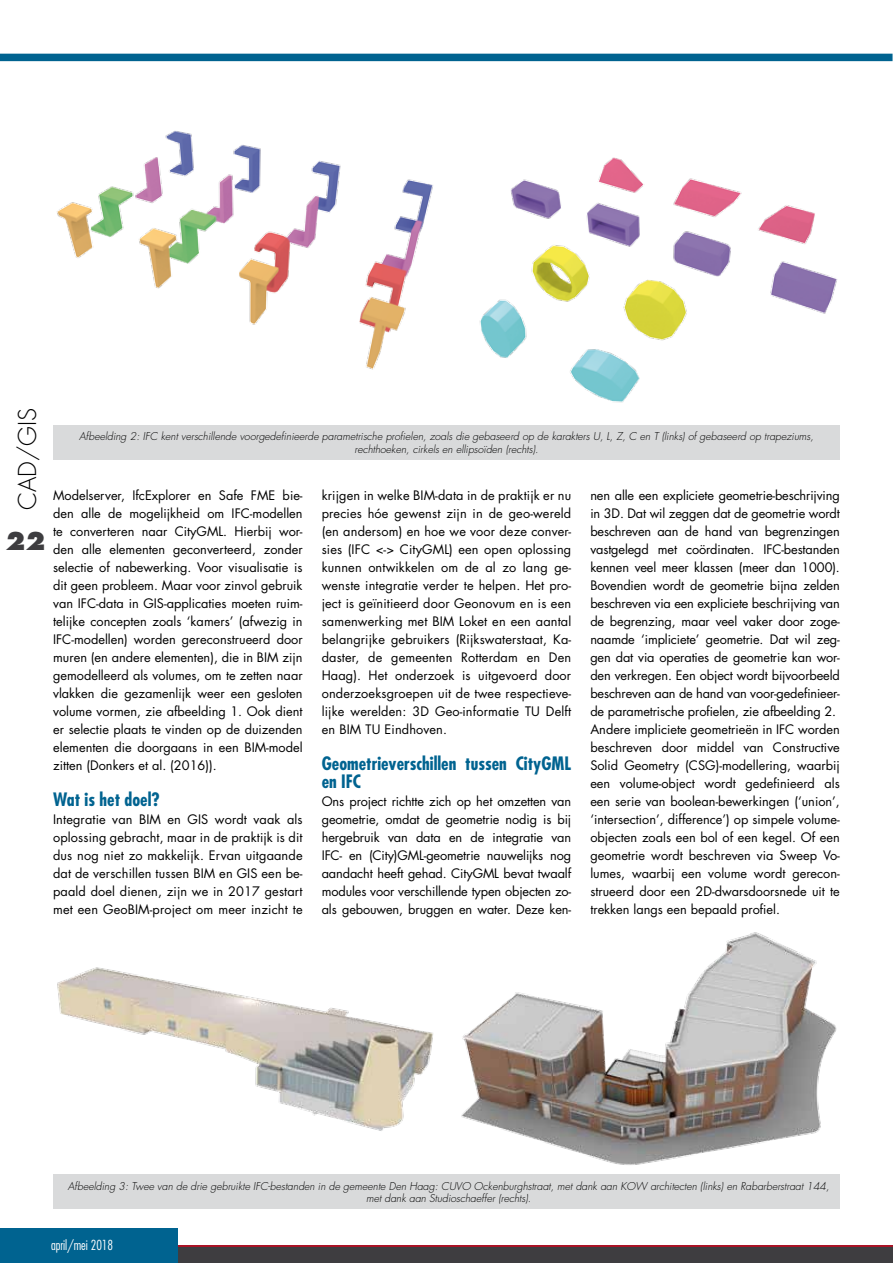
<style>
.page{position:relative;width:893px;height:1263px;background:#fff}
.page>*{position:absolute;margin:0;border:0;box-sizing:border-box;transform-origin:0 0}
.t1{font:300 24px "Futura Std";color:#000}
.t2{font:800 24px "Futura Std";color:#3e3d40}
.t3{font:700 condensed 18px/18px "Futura Std";color:#006390}
.t4{font:300 condensed 13.5px "Futura";color:#fff}
.t5{font:12.75px/18px "Futura Std";color:#000;text-align:justify}
.t6{font:italic 300 10.5px/12.6px "Futura Std";color:#000;text-align:center}
</style>
<div class="page">
<div style="left:0;top:54px;width:892px;height:7px;background:#006390"></div>
<div style="left:0;top:1246px;width:893px;height:17px;background:#3e3d40"></div>
<div style="left:0;top:1229px;width:178px;height:34px;background:#006390"></div>
<hr style="left:178px;top:1245px;width:715px;height:2px;background:#cd071e">
<div style="left:53px;top:425px;width:787px;height:34px;background:#d9dadb"></div>
<img style="left:57px;top:131px;width:376px;height:239px">
<img style="left:479px;top:157px;width:358px;height:246px">
<img style="left:57px;top:967px;width:376px;height:164px">
<img style="left:461px;top:932px;width:376px;height:233px">
<div style="left:53px;top:1175px;width:787px;height:34px;background:#d9dadb"></div>
<h1 class="t1" style="left:13px;top:510px;width:103px;rotate:-90deg">CAD/GIS</h1>
<h1 class="t2" style="left:6px;top:526px;width:41px">22</h1>
<p class="t6" style="left:79px;top:430px;width:736px">Afbeelding 2: IFC kent verschillende voorgedefinieerde parametrische profielen, zoals die gebaseerd op de karakters U, L, Z, C en T (links) of gebaseerd op trapeziums, rechthoeken, cirkels en ellipsoïden (rechts).</p>
<p class="t5" style="left:53px;top:486px;width:251px">Modelserver, IfcExplorer en Safe FME bie&shy;den alle de mogelijkheid om IFC-modellen te converteren naar CityGML. Hierbij wor&shy;den alle elementen geconverteerd, zonder selectie of nabewerking. Voor visualisatie is dit geen probleem. Maar voor zinvol gebruik van IFC-data in GIS-applicaties moeten ruim&shy;telijke concepten zoals ‘kamers’ (afwezig in IFC-modellen) worden gereconstrueerd door muren (en andere elementen), die in BIM zijn gemodelleerd als volumes, om te zetten naar vlakken die gezamenlijk weer een gesloten volume vormen, zie afbeelding 1. Ook dient er selectie plaats te vinden op de duizenden elementen die doorgaans in een BIM-model zitten (Donkers et al. (2016)).</p>
<h2 class="t3" style="left:53px;top:790px;width:108px">Wat is het doel?</h2>
<p class="t5" style="left:53px;top:810px;width:251px">Integratie van BIM en GIS wordt vaak als oplossing gebracht, maar in de praktijk is dit dus nog niet zo makkelijk. Ervan uitgaande dat de verschillen tussen BIM en GIS een be&shy;paald doel dienen, zijn we in 2017 gestart met een GeoBIM-project om meer inzicht te</p>
<p class="t5" style="left:590px;top:486px;width:251px;text-align:left">nen alle een expliciete geometrie-beschrijving in 3D. Dat wil zeggen dat de geometrie wordt beschreven aan de hand van begrenzingen vastgelegd met coördinaten. IFC-bestanden kennen veel meer klassen (meer dan 1000).<br>Bovendien wordt de geometrie bijna zelden beschreven via een expliciete beschrijving van de begrenzing, maar veel vaker door zoge&shy;naamde ‘impliciete’ geometrie. Dat wil zeg&shy;gen dat via operaties de geometrie kan wor&shy;den verkregen. Een object wordt bijvoorbeeld beschreven aan de hand van voor-gedefinieer&shy;de parametrische profielen, zie afbeelding 2.<br>Andere impliciete geometrieën in IFC worden beschreven door middel van Constructive Solid Geometry (CSG)-modellering, waarbij een volume-object wordt gedefinieerd als een serie van boolean-bewerkingen (‘union’, ‘intersection’, difference’) op simpele volume&shy;objecten zoals een bol of een kegel. Of een geometrie wordt beschreven via Sweep Vo&shy;lumes, waarbij een volume wordt gerecon&shy;strueerd door een 2D-dwarsdoorsnede uit te trekken langs een bepaald profiel.</p>
<p class="t5" style="left:322px;top:486px;width:251px">krijgen in welke BIM-data in de praktijk er nu precies hóe gewenst zijn in de geo-wereld (en andersom) en hoe we voor deze conver&shy;sies (IFC &lt;-&gt; CityGML) een open oplossing kunnen ontwikkelen om de al zo lang ge&shy;wenste integratie verder te helpen. Het pro&shy;ject is geïnitieerd door Geonovum en is een samenwerking met BIM Loket en een aantal belangrijke gebruikers (Rijkswaterstaat, Ka&shy;daster, de gemeenten Rotterdam en Den Haag). Het onderzoek is uitgevoerd door onderzoeksgroepen uit de twee respectieve&shy;lijke werelden: 3D Geo-informatie TU Delft en BIM TU Eindhoven.</p>
<h2 class="t3" style="left:322px;top:754px;width:251px">Geometrieverschillen tussen CityGML en IFC</h2>
<p class="t5" style="left:322px;top:792px;width:251px">Ons project richtte zich op het omzetten van geometrie, omdat de geometrie nodig is bij hergebruik van data en de integratie van IFC- en (City)GML-geometrie nauwelijks nog aandacht heeft gehad. CityGML bevat twaalf modules voor verschillende typen objecten zo&shy;als gebouwen, bruggen en water. Deze ken-</p>
<p class="t6" style="left:68px;top:1180px;width:763px">Afbeelding 3: Twee van de drie gebruikte IFC-bestanden in de gemeente Den Haag: CUVO Ockenburghstraat, met dank aan KOW architecten (links) en Rabarberstraat 144, met dank aan Studioschaeffer (rechts).</p>
<p class="t4" style="left:51px;top:1237px;width:64px">april/mei 2018</p>
</div>
